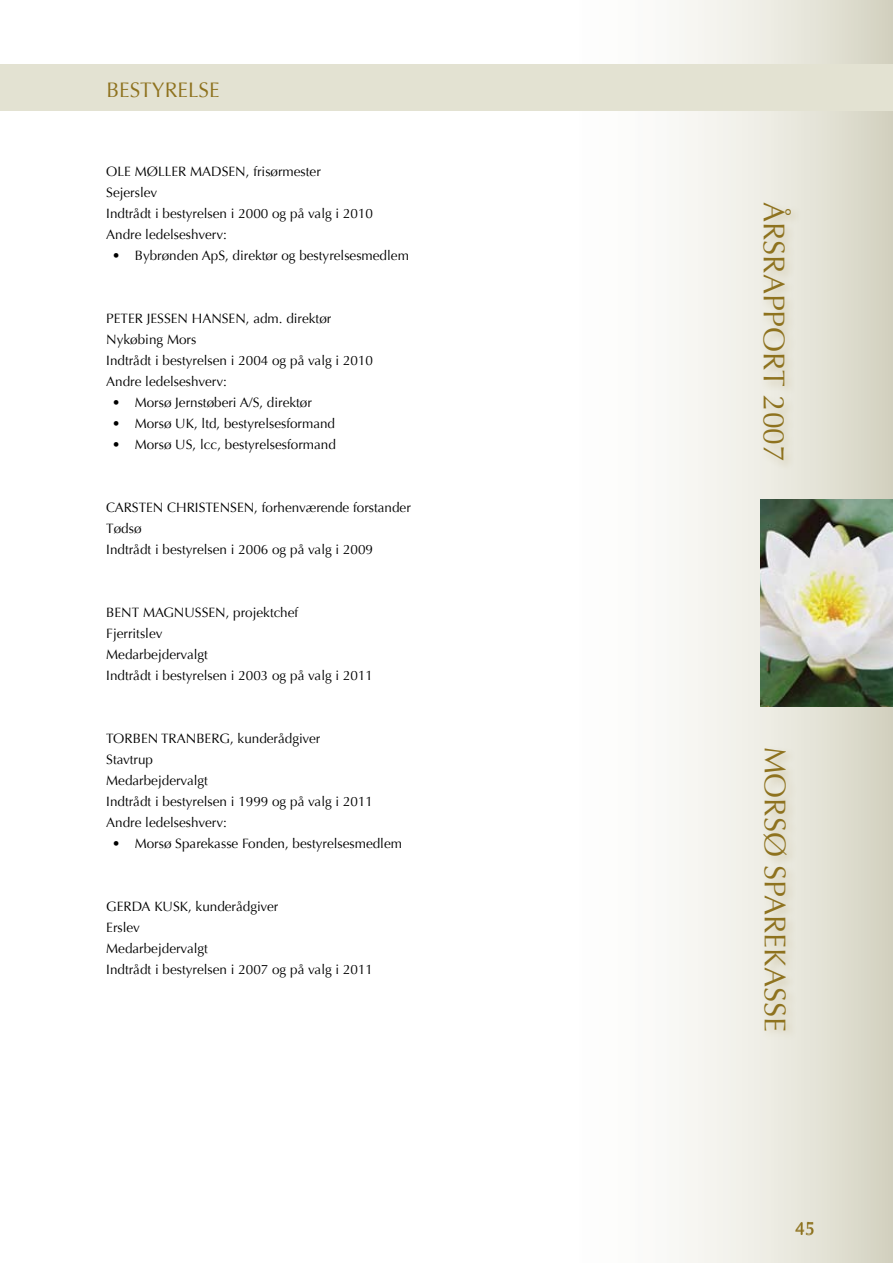
<style>
.page{position:relative;width:893px;height:1263px;background:#fff}
.page>*{position:absolute;margin:0;border:0;box-sizing:border-box;transform-origin:0 0}
.t1{font:30px "Optima";color:#8e721e}
.t2{font:21px "Optima";color:#8e721e}
.t3{font:18px "Optima";color:#8e721e}
.t4{font:13.5px/21px "Optima";color:#000}
</style>
<div class="page">
<div style="left:517px;top:0;width:376px;height:1263px;background:linear-gradient(to right,#fff,#dbdacb)"></div>
<div style="left:759px;top:198px;width:112px;height:451px;background:#8e721e;opacity:.3"></div>
<div style="left:759px;top:744px;width:112px;height:486px;background:#8e721e;opacity:.3"></div>
<div style="left:0;top:64px;width:893px;height:47px;background:#e3e2d2"></div>
<img style="left:760px;top:499px;width:133px;height:208px">
<h2 class="t2" style="left:106px;top:77px;width:115px">b estyrelse</h2>
<p class="t4" style="left:106px;top:161px;width:268px">Ole Møller Madsen, frisørmester<br>Sejerslev<br>Indtrådt i bestyrelsen i 2000 og på valg i 2010<br>Andre ledelseshverv:</p>
<p class="t4" style="left:112px;top:245px;width:298px">• Bybrønden ApS, direktør og bestyrelsesmedlem</p>
<p class="t4" style="left:106px;top:308px;width:268px">Peter Jessen Hansen, adm. direktør<br>Nykøbing Mors<br>Indtrådt i bestyrelsen i 2004 og på valg i 2010<br>Andre ledelseshverv:</p>
<p class="t4" style="left:112px;top:392px;width:201px">• Morsø Jernstøberi A/S, direktør</p>
<p class="t4" style="left:112px;top:413px;width:224px">• Morsø UK, ltd, bestyrelsesformand</p>
<p class="t4" style="left:112px;top:434px;width:225px">• Morsø US, lcc, bestyrelsesformand</p>
<p class="t4" style="left:106px;top:497px;width:306px">Carsten Christensen, forhenværende forstander<br>Tødsø<br>Indtrådt i bestyrelsen i 2006 og på valg i 2009</p>
<p class="t4" style="left:106px;top:602px;width:268px">Bent Magnussen, projektchef<br>Fjerritslev<br>Medarbejdervalgt<br>Indtrådt i bestyrelsen i 2003 og på valg i 2011</p>
<p class="t4" style="left:106px;top:728px;width:268px">Torb en Tranb erg, kunderådgiver<br>Stavtrup<br>Medarbejdervalgt<br>Indtrådt i bestyrelsen i 1999 og på valg i 2011<br>Andre ledelseshverv:</p>
<p class="t4" style="left:112px;top:833px;width:291px">• Morsø Sparekasse Fonden, bestyrelsesmedlem</p>
<p class="t4" style="left:106px;top:896px;width:268px">Gerda Ku sk, kunderådgiver<br>Erslev<br>Medarbejdervalgt<br>Indtrådt i bestyrelsen i 2007 og på valg i 2011</p>
<h1 class="t1" style="left:791px;top:202px;width:261px;rotate:90deg">årsrapport 2007</h1>
<h1 class="t1" style="left:792px;top:747px;width:287px;rotate:90deg">morsø sparekasse</h1>
<h3 class="t3" style="left:795px;top:1218px;width:22px">45</h3>
</div>
